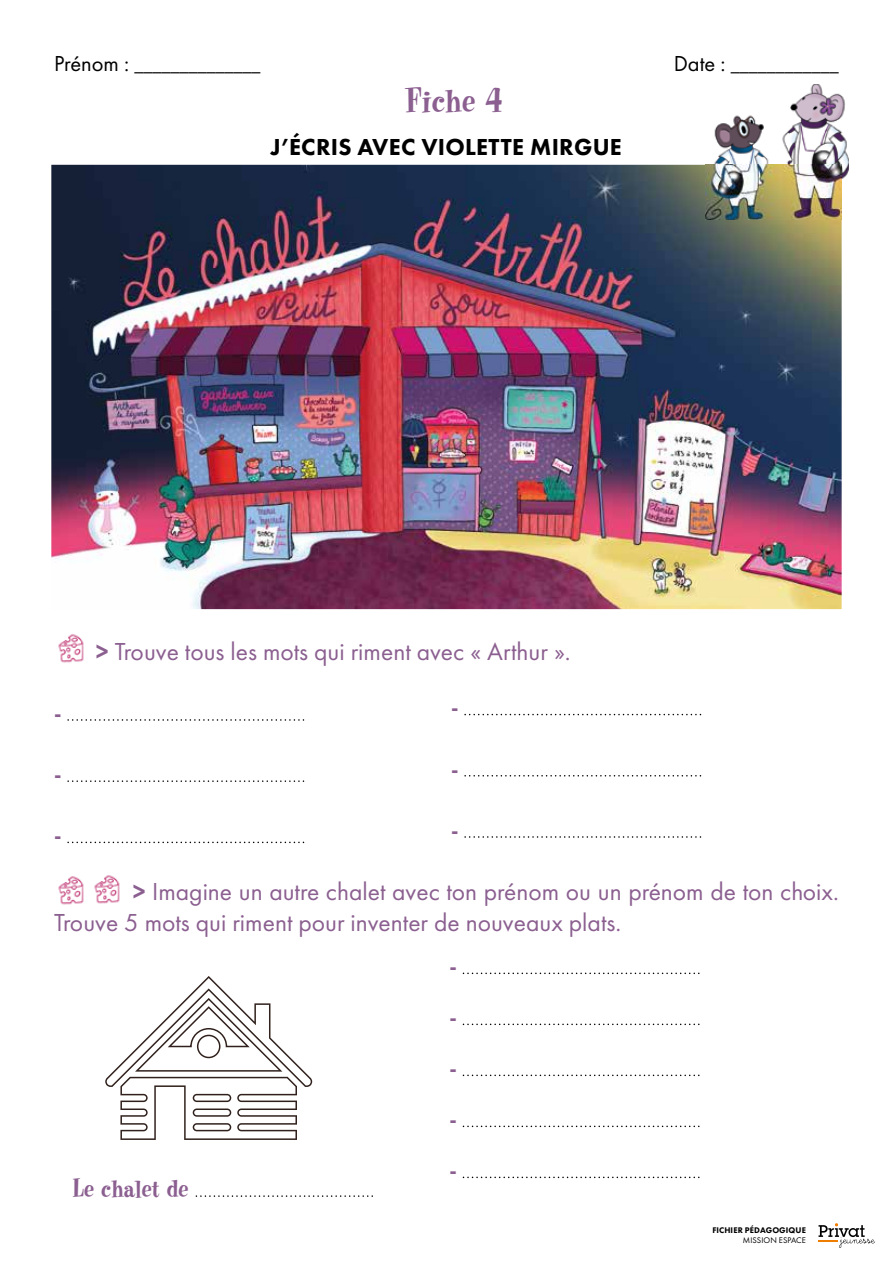
<style>
.page{position:relative;width:893px;height:1263px;background:#fff}
.page>*{position:absolute;margin:0;border:0;box-sizing:border-box;transform-origin:0 0}
.t1{font:36px "Heatwave";color:#8b5f90}
.t2{font:27px "Heatwave";color:#8b5f90}
.t3{font:25.5px/30.6px "Futura PT";color:#8b5f90}
.t4{font:800 24px "Futura PT";letter-spacing:.01em;color:#000}
.t5{font:800 21px "Futura PT";color:#8b5f90}
.t6{font:18px "Futura PT";color:#000}
.t7{font:800 8.55px "Futura PT";letter-spacing:.01em;color:#000}
.t8{font:8.55px "Futura PT";letter-spacing:.01em;color:#000}
.s1{font-size:22.5px}
.s2{font-weight:800}
</style>
<div class="page">
<svg style="left:818px;top:1223px;width:57px;height:25px"></svg>
<img style="left:51px;top:165px;width:791px;height:444px">
<img style="left:58px;top:634px;width:26px;height:29px">
<svg style="left:67px;top:719px;width:237px;height:2px"></svg>
<svg style="left:67px;top:780px;width:237px;height:2px"></svg>
<svg style="left:67px;top:842px;width:237px;height:1px"></svg>
<svg style="left:464px;top:714px;width:237px;height:1px"></svg>
<svg style="left:464px;top:775px;width:237px;height:1px"></svg>
<svg style="left:464px;top:836px;width:237px;height:2px"></svg>
<img style="left:58px;top:875px;width:62px;height:30px">
<img style="left:706px;top:84px;width:143px;height:95px">
<img style="left:706px;top:165px;width:136px;height:54px">
<svg style="left:105px;top:976px;width:207px;height:164px"></svg>
<svg style="left:196px;top:1195px;width:177px;height:2px"></svg>
<svg style="left:463px;top:972px;width:236px;height:2px"></svg>
<svg style="left:463px;top:1023px;width:236px;height:2px"></svg>
<svg style="left:463px;top:1074px;width:236px;height:2px"></svg>
<svg style="left:463px;top:1125px;width:236px;height:2px"></svg>
<svg style="left:463px;top:1176px;width:236px;height:2px"></svg>
<p class="t6" style="left:54px;top:54px;width:208px"><span class="s1">Prénom :</span> ______________</p>
<p class="t6" style="left:674px;top:54px;width:167px"><span class="s1">Date :</span> ____________</p>
<h1 class="t1" style="left:405px;top:79px;width:99px">Fiche 4</h1>
<p class="t4" style="left:271px;top:132px;width:353px">J’ÉCRIS AVEC VIOLETTE MIRGUE</p>
<p class="t3" style="left:96px;top:636px;width:476px"><span class="s2">&gt;</span> Trouve tous les mots qui riment avec « Arthur ».</p>
<p class="t5" style="left:451px;top:695px;width:9px">-</p>
<p class="t5" style="left:54px;top:700px;width:9px">-</p>
<p class="t5" style="left:451px;top:756px;width:9px">-</p>
<p class="t5" style="left:54px;top:762px;width:9px">-</p>
<p class="t5" style="left:451px;top:817px;width:9px">-</p>
<p class="t5" style="left:54px;top:823px;width:9px">-</p>
<p class="t3" style="left:54px;top:876px;width:786px;text-indent:79px"><span class="s2">&gt;</span> Imagine un autre chalet avec ton prénom ou un prénom de ton choix.<br>Trouve 5 mots qui riment pour inventer de nouveaux plats.</p>
<p class="t5" style="left:449px;top:954px;width:9px">-</p>
<p class="t5" style="left:449px;top:1005px;width:9px">-</p>
<p class="t5" style="left:449px;top:1056px;width:9px">-</p>
<p class="t5" style="left:449px;top:1107px;width:9px">-</p>
<p class="t2" style="left:73px;top:1172px;width:117px">Le chalet de</p>
<p class="t5" style="left:449px;top:1158px;width:9px">-</p>
<p class="t7" style="left:712px;top:1224px;width:95px">FICHIER PÉDAGOGIQUE</p>
<p class="t8" style="left:743px;top:1235px;width:65px">MISSION ESPACE</p>
</div>
